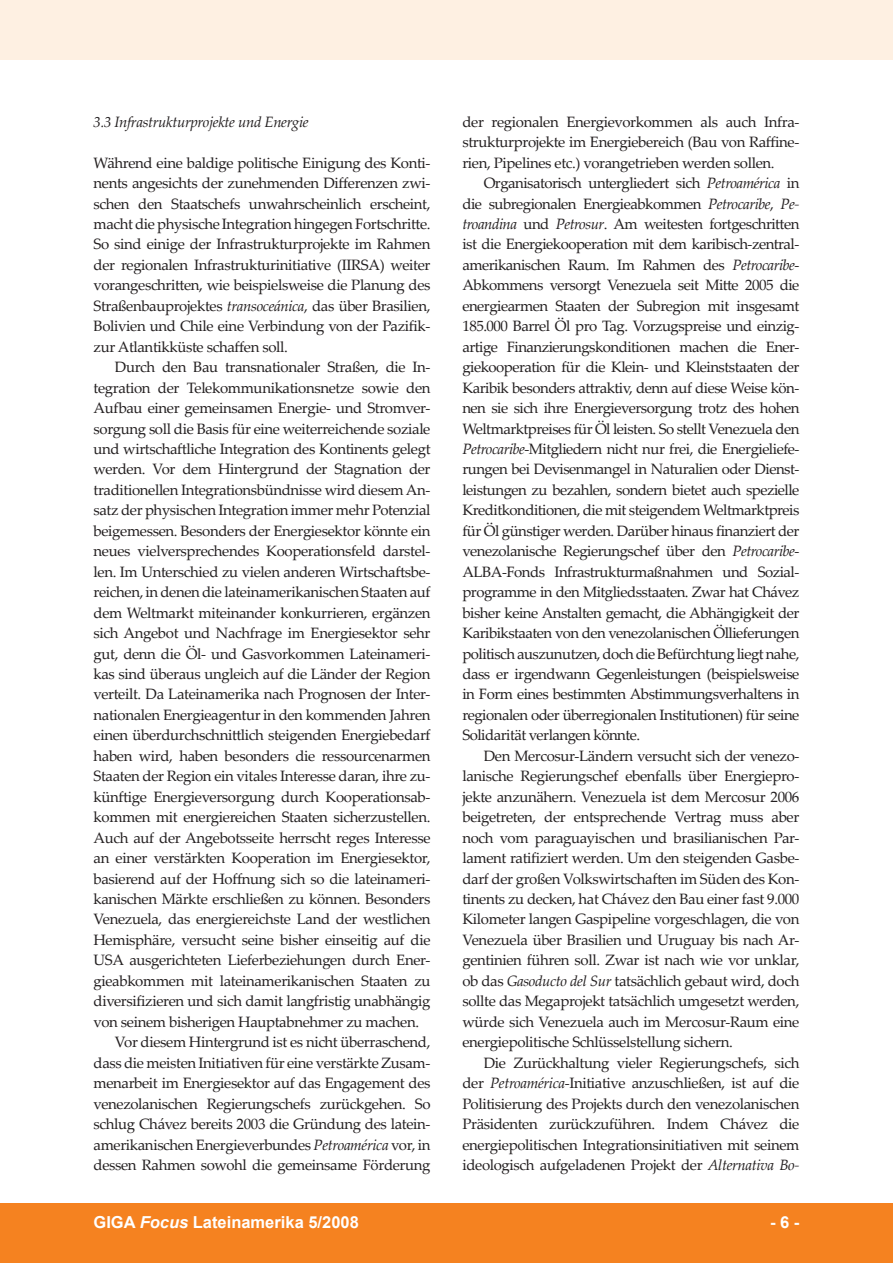
<style>
.page{position:relative;width:893px;height:1263px;background:#fff}
.page>*{position:absolute;margin:0;border:0;box-sizing:border-box;transform-origin:0 0}
.t1{font:700 16.5px "Arial";color:#fff}
.foc__text_fliesstext{font:15px/20.4px "Palatino Linotype";letter-spacing:-.025em;color:#231f20;text-align:justify}
.foc__text_1__absatz{font:15px/20.4px "Palatino Linotype";letter-spacing:-.025em;color:#231f20;text-align:justify}
.foc__text_ueberschri{font:italic 15px "Palatino Linotype";letter-spacing:-.025em;color:#231f20}
.s1{font-style:italic}
</style>
<div class="page">
<div style="left:0;top:1203px;width:893px;height:60px;background:#f58220"></div>
<div style="left:0;top:0;width:893px;height:60px;background:#fef0e2"></div>
<p class="foc__text_ueberschri" style="left:94px;top:111px;width:217px">3.3 Infrastrukturprojekte und Energie</p>
<p class="foc__text_1__absatz" style="left:94px;top:152px;width:338px">Während eine baldige politische Einigung des Konti&shy;nents angesichts der zunehmenden Differenzen zwi&shy;schen den Staatschefs unwahrscheinlich erscheint, macht die physische Integration hingegen Fortschritte.<br>So sind einige der Infrastrukturprojekte im Rahmen der regionalen Infrastrukturinitiative (IIRSA) weiter vorangeschritten, wie beispielsweise die Planung des Straßenbauprojektes <span class="s1">transoceánica</span>, das über Brasilien, Bolivien und Chile eine Verbindung von der Pazifik&shy;zur Atlantikküste schaffen soll.</p>
<p class="foc__text_fliesstext" style="left:94px;top:356px;width:339px;text-indent:21px">Durch den Bau transnationaler Straßen, die In&shy;tegration der Telekommunikationsnetze sowie den Aufbau einer gemeinsamen Energie- und Stromver&shy;sorgung soll die Basis für eine weiterreichende soziale und wirtschaftliche Integration des Kontinents gelegt werden. Vor dem Hintergrund der Stagnation der traditionellen Integrationsbündnisse wird diesem An&shy;satz der physischen Integration immer mehr Potenzial beigemessen. Besonders der Energiesektor könnte ein neues vielversprechendes Kooperationsfeld darstel&shy;len. Im Unterschied zu vielen anderen Wirtschaftsbe&shy;reichen, in denen die lateinamerikanischen Staaten auf dem Weltmarkt miteinander konkurrieren, ergänzen sich Angebot und Nachfrage im Energiesektor sehr gut, denn die Öl- und Gasvorkommen Lateinameri&shy;kas sind überaus ungleich auf die Länder der Region verteilt. Da Lateinamerika nach Prognosen der Inter&shy;nationalen Energieagentur in den kommenden Jahren einen überdurchschnittlich steigenden Energiebedarf haben wird, haben besonders die ressourcenarmen Staaten der Region ein vitales Interesse daran, ihre zu&shy;künftige Energieversorgung durch Kooperationsab&shy;kommen mit energiereichen Staaten sicherzustellen.<br>Auch auf der Angebotsseite herrscht reges Interesse an einer verstärkten Kooperation im Energiesektor, basierend auf der Hoffnung sich so die lateinameri&shy;kanischen Märkte erschließen zu können. Besonders Venezuela, das energiereichste Land der westlichen Hemisphäre, versucht seine bisher einseitig auf die USA ausgerichteten Lieferbeziehungen durch Ener&shy;gieabkommen mit lateinamerikanischen Staaten zu diversifizieren und sich damit langfristig unabhängig von seinem bisherigen Hauptabnehmer zu machen.</p>
<p class="foc__text_fliesstext" style="left:94px;top:1031px;width:338px;text-indent:21px">Vor diesem Hintergrund ist es nicht überraschend, dass die meisten Initiativen für eine verstärkte Zusam&shy;menarbeit im Energiesektor auf das Engagement des venezolanischen Regierungschefs zurückgehen. So schlug Chávez bereits 2003 die Gründung des latein&shy;amerikanischen Energieverbundes <span class="s1">Petroamérica</span> vor, in dessen Rahmen sowohl die gemeinsame Förderung</p>
<p class="foc__text_fliesstext" style="left:462px;top:111px;width:338px">der regionalen Energievorkommen als auch Infra&shy;strukturprojekte im Energiebereich (Bau von Raffine&shy;rien, Pipelines etc.) vorangetrieben werden sollen.</p>
<p class="foc__text_fliesstext" style="left:462px;top:172px;width:338px;text-indent:21px">Organisatorisch untergliedert sich <span class="s1">Petroamérica</span> in die subregionalen Energieabkommen <span class="s1">Petrocaribe</span>, <span class="s1">Pe&shy;troandina</span> und <span class="s1">Petrosur</span>. Am weitesten fortgeschritten ist die Energiekooperation mit dem karibisch-zentral&shy;amerikanischen Raum. Im Rahmen des <span class="s1">Petrocaribe</span>-Abkommens versorgt Venezuela seit Mitte 2005 die energiearmen Staaten der Subregion mit insgesamt 185.000 Barrel Öl pro Tag. Vorzugspreise und einzig&shy;artige Finanzierungskonditionen machen die Ener&shy;giekooperation für die Klein- und Kleinststaaten der Karibik besonders attraktiv, denn auf diese Weise kön&shy;nen sie sich ihre Energieversorgung trotz des hohen Weltmarktpreises für Öl leisten. So stellt Venezuela den <span class="s1">Petrocaribe</span>-Mitgliedern nicht nur frei, die Energieliefe&shy;rungen bei Devisenmangel in Naturalien oder Dienst&shy;leistungen zu bezahlen, sondern bietet auch spezielle Kreditkonditionen, die mit steigendem Weltmarktpreis für Öl günstiger werden. Darüber hinaus finanziert der venezolanische Regierungschef über den <span class="s1">Petrocaribe</span>-ALBA-Fonds Infrastrukturmaßnahmen und Sozial&shy;programme in den Mitgliedsstaaten. Zwar hat Chávez bisher keine Anstalten gemacht, die Abhängigkeit der Karibikstaaten von den venezolanischen Öllieferungen politisch auszunutzen, doch die Befürchtung liegt nahe, dass er irgendwann Gegenleistungen (beispielsweise in Form eines bestimmten Abstimmungsverhaltens in regionalen oder überregionalen Institutionen) für seine Solidarität verlangen könnte.</p>
<p class="foc__text_fliesstext" style="left:462px;top:745px;width:338px;text-indent:21px">Den Mercosur-Ländern versucht sich der venezo&shy;lanische Regierungschef ebenfalls über Energiepro&shy;jekte anzunähern. Venezuela ist dem Mercosur 2006 beigetreten, der entsprechende Vertrag muss aber noch vom paraguayischen und brasilianischen Par&shy;lament ratifiziert werden. Um den steigenden Gasbe&shy;darf der großen Volkswirtschaften im Süden des Kon&shy;tinents zu decken, hat Chávez den Bau einer fast 9.000<br>Kilometer langen Gaspipeline vorgeschlagen, die von Venezuela über Brasilien und Uruguay bis nach Ar&shy;gentinien führen soll. Zwar ist nach wie vor unklar, ob das <span class="s1">Gasoducto del Sur</span> tatsächlich gebaut wird, doch sollte das Megaprojekt tatsächlich umgesetzt werden, würde sich Venezuela auch im Mercosur-Raum eine energiepolitische Schlüsselstellung sichern.</p>
<p class="foc__text_fliesstext" style="left:462px;top:1052px;width:338px;text-indent:21px">Die Zurückhaltung vieler Regierungschefs, sich der <span class="s1">Petroamérica</span>-Initiative anzuschließen, ist auf die Politisierung des Projekts durch den venezolanischen Präsidenten zurückzuführen. Indem Chávez die ener-giepolitischen Integrationsinitiativen mit seinem ideologisch aufgeladenen Projekt der <span class="s1">Alternativa Bo-</span></p>
<p class="t1" style="left:94px;top:1211px;width:267px">GIGA <span class="s1">Focus</span> Lateinamerika 5/2008</p>
<p class="t1" style="left:770px;top:1211px;width:31px">- -</p>
</div>
